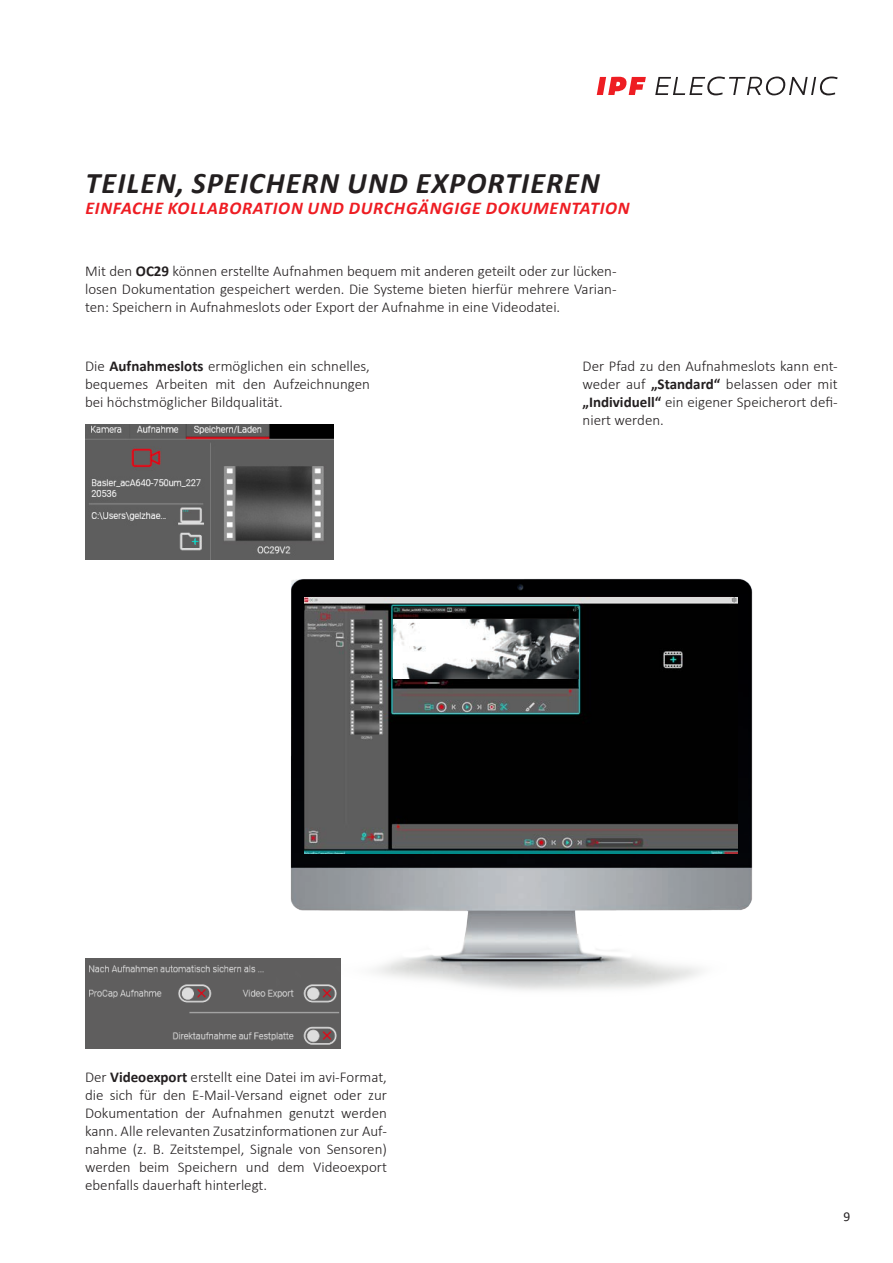
<style>
.page{position:relative;width:893px;height:1263px;background:#fff}
.page>*{position:absolute;margin:0;border:0;box-sizing:border-box;transform-origin:0 0}
.Head_20_22{font:italic 700 30px "Calibri";letter-spacing:.04em;color:#231f20}
.Sub_12_auto__2_Rot{font:italic 700 18px "Calibri";letter-spacing:.04em;color:#ee1d23}
.txt_10_12_light{font:300 15px/18px "Calibri";color:#231f20;text-align:justify}
.t1{font:13.5px "Calibri";color:#231f20}
.s1{font-weight:700}
</style>
<div class="page">
<img style="left:85px;top:959px;width:256px;height:89px">
<img style="left:85px;top:425px;width:249px;height:134px">
<img style="left:276px;top:578px;width:477px;height:435px">
<img style="left:305px;top:597px;width:149px;height:257px">
<img style="left:454px;top:597px;width:284px;height:257px">
<img style="left:393px;top:619px;width:185px;height:59px">
<svg style="left:655px;top:77px;width:183px;height:18px"></svg>
<svg style="left:597px;top:77px;width:49px;height:18px"></svg>
<p class="Head_20_22" style="left:86px;top:161px;width:516px">TEILEN, SPEICHERN UND EXPORTIEREN</p>
<p class="Sub_12_auto__2_Rot" style="left:85px;top:195px;width:546px">EINFACHE KOLLABORATION UND DURCHGÄNGIGE DOKUMENTATION</p>
<p class="txt_10_12_light" style="left:85px;top:262px;width:533px">Mit den <span class="s1">OC29</span> können erstellte Aufnahmen bequem mit anderen geteilt oder zur lücken&shy;losen Dokumentation gespeichert werden. Die Systeme bieten hierfür mehrere Varian&shy;ten: Speichern in Aufnahmeslots oder Export der Aufnahme in eine Videodatei.</p>
<p class="txt_10_12_light" style="left:85px;top:356px;width:286px">Die <span class="s1">Aufnahmeslots</span> ermöglichen ein schnelles, bequemes Arbeiten mit den Aufzeichnungen bei höchstmöglicher Bildqualität.</p>
<p class="txt_10_12_light" style="left:583px;top:356px;width:257px">Der Pfad zu den Aufnahmeslots kann ent&shy;weder auf <span class="s1">„Standard“</span> belassen oder mit <span class="s1">„Individuell“</span> ein eigener Speicherort defi&shy;niert werden.</p>
<p class="txt_10_12_light" style="left:85px;top:1067px;width:303px">Der <span class="s1">Videoexport</span> erstellt eine Datei im avi-Format, die sich für den E-Mail-Versand eignet oder zur Dokumentation der Aufnahmen genutzt werden kann. Alle relevanten Zusatzinformationen zur Auf&shy;nahme (z. B. Zeitstempel, Signale von Sensoren) werden beim Speichern und dem Videoexport ebenfalls dauerhaft hinterlegt.</p>
<p class="t1" style="left:844px;top:1207px;width:8px">9</p>
</div>
